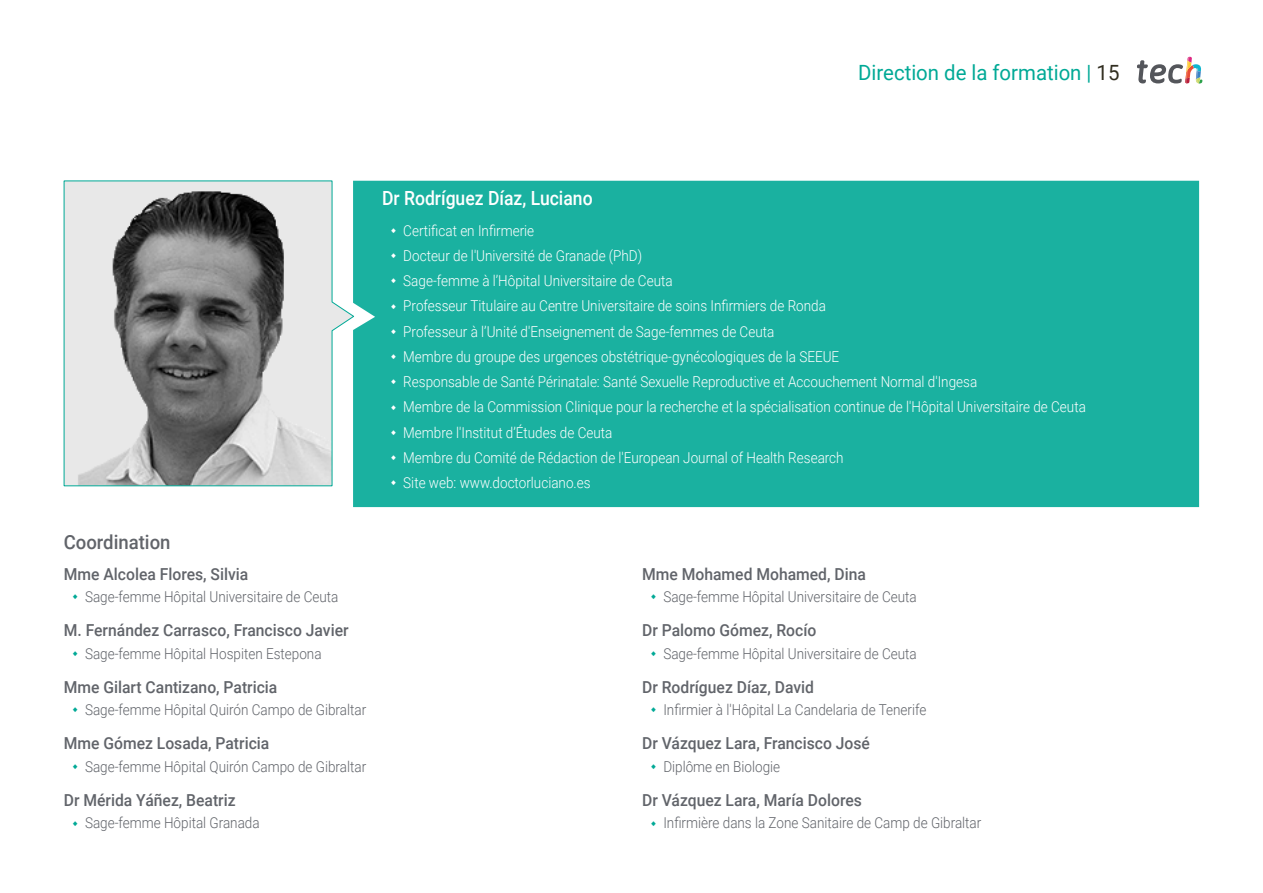
<style>
.page{position:relative;width:1263px;height:893px;background:#fff}
.page>*{position:absolute;margin:0;border:0;box-sizing:border-box;transform-origin:0 0}
.t1{font:21px "Roboto";color:#00a996}
.t2{font:500 19.5px "Roboto";color:#fff;scale:.9 1}
.t3{font:500 19.5px "Roboto";color:#61646a;scale:.95 1}
.t4{font:500 16.5px "Roboto";color:#61646a;scale:.95 1}
.t5{font:300 15px/25.2px "Roboto";color:#fff;scale:.9 1}
.t6{font:300 15px "Roboto";color:#61646a;scale:.9 1}
.s1{color:#312e20}
</style>
<div class="page">
<svg style="left:1137px;top:57px;width:65px;height:27px"></svg>
<div style="left:353px;top:181px;width:846px;height:326px;background:#1ab1a0"></div>
<svg style="left:64px;top:181px;width:290px;height:305px;background:#aaacac"></svg>
<svg style="left:391px;top:228px;width:5px;height:5px"></svg>
<svg style="left:391px;top:253px;width:5px;height:5px"></svg>
<svg style="left:391px;top:278px;width:5px;height:5px"></svg>
<svg style="left:391px;top:304px;width:5px;height:5px"></svg>
<svg style="left:391px;top:329px;width:5px;height:5px"></svg>
<svg style="left:391px;top:354px;width:5px;height:5px"></svg>
<svg style="left:391px;top:379px;width:5px;height:5px"></svg>
<svg style="left:391px;top:405px;width:5px;height:5px"></svg>
<svg style="left:391px;top:430px;width:5px;height:5px"></svg>
<svg style="left:391px;top:455px;width:5px;height:5px"></svg>
<svg style="left:391px;top:480px;width:5px;height:6px"></svg>
<h1 class="t1" style="left:858px;top:57px;width:263px">Direction de la formation | <span class="s1">15</span></h1>
<h2 class="t2" style="left:382px;top:185px;width:236px">Dr Rodríguez Díaz, Luciano</h2>
<p class="t5" style="left:403px;top:217px;width:760px">Certificat en Infirmerie<br>Docteur de l'Université de Granade (PhD)<br>Sage-femme à l’Hôpital Universitaire de Ceuta<br>Professeur Titulaire au Centre Universitaire de soins Infirmiers de Ronda<br>Professeur à l’Unité d'Enseignement de Sage-femmes de Ceuta<br>Membre du groupe des urgences obstétrique-gynécologiques de la SEEUE<br>Responsable de Santé Périnatale: Santé Sexuelle Reproductive et Accouchement Normal d'Ingesa<br>Membre de la Commission Clinique pour la recherche et la spécialisation continue de l'Hôpital Universitaire de Ceuta Membre l'Institut d’Études de Ceuta<br>Membre du Comité de Rédaction de l'European Journal of Health Research<br>Site web: www.doctorluciano.es</p>
<h2 class="t3" style="left:64px;top:529px;width:114px">Coordination</h2>
<p class="t4" style="left:64px;top:562px;width:196px">Mme Alcolea Flores, Silvia</p>
<p class="t6" style="left:85px;top:586px;width:283px">Sage-femme Hôpital Universitaire de Ceuta</p>
<p class="t4" style="left:64px;top:619px;width:301px">M. Fernández Carrasco, Francisco Javier</p>
<p class="t6" style="left:85px;top:643px;width:264px">Sage-femme Hôpital Hospiten Estepona</p>
<p class="t4" style="left:64px;top:675px;width:226px">Mme Gilart Cantizano, Patricia</p>
<p class="t6" style="left:85px;top:699px;width:314px">Sage-femme Hôpital Quirón Campo de Gibraltar</p>
<p class="t4" style="left:64px;top:732px;width:218px">Mme Gómez Losada, Patricia</p>
<p class="t6" style="left:85px;top:756px;width:314px">Sage-femme Hôpital Quirón Campo de Gibraltar</p>
<p class="t4" style="left:64px;top:789px;width:182px">Dr Mérida Yáñez, Beatriz</p>
<p class="t6" style="left:85px;top:813px;width:196px">Sage-femme Hôpital Granada</p>
<p class="t4" style="left:642px;top:562px;width:237px">Mme Mohamed Mohamed, Dina</p>
<p class="t6" style="left:663px;top:586px;width:283px">Sage-femme Hôpital Universitaire de Ceuta</p>
<p class="t4" style="left:642px;top:619px;width:185px">Dr Palomo Gómez, Rocío</p>
<p class="t6" style="left:663px;top:643px;width:283px">Sage-femme Hôpital Universitaire de Ceuta</p>
<p class="t4" style="left:642px;top:675px;width:182px">Dr Rodríguez Díaz, David</p>
<p class="t6" style="left:663px;top:699px;width:294px">Infirmier à l'Hôpital La Candelaria de Tenerife</p>
<p class="t4" style="left:642px;top:732px;width:241px">Dr Vázquez Lara, Francisco José</p>
<p class="t6" style="left:663px;top:756px;width:131px">Diplôme en Biologie</p>
<p class="t4" style="left:642px;top:789px;width:233px">Dr Vázquez Lara, María Dolores</p>
<p class="t6" style="left:663px;top:813px;width:355px">Infirmière dans la Zone Sanitaire de Camp de Gibraltar</p>
</div>
